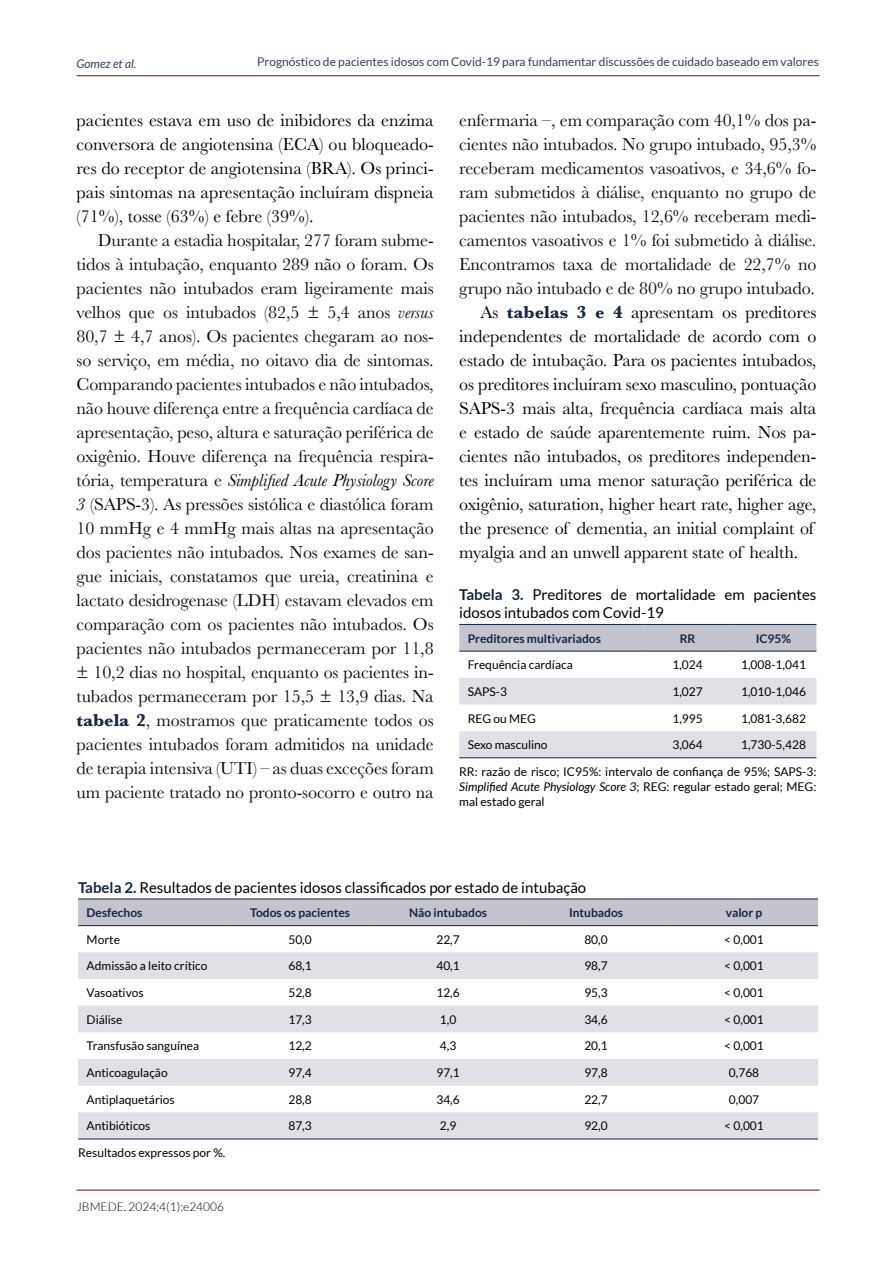
<style>
.page{position:relative;width:893px;height:1263px;background:#fff}
.page>*{position:absolute;margin:0;border:0;box-sizing:border-box;transform-origin:0 0}
.t1{font:18px/24px "Baskerville";letter-spacing:-.005em;color:#0d0d0d;text-align:justify}
.t2{font:18px/24px "Baskerville";letter-spacing:-.005em;color:#000;text-align:justify}
.t3{font:15px/18px "Lato";color:#000}
.t4{font:12px/26.4px "Lato";color:#000}
.t5{font:12px "Lato";color:#37405b}
.t6{font:700 12px "Lato";color:#142641}
.t7{font:300 12px "Lato";color:#000}
.t8{font:italic 12px "Lato";color:#37405b}
.s1{font-style:italic}
.s2{font-style:italic;color:#000}
.s3{font-weight:700;color:#142641}
</style>
<div class="page">
<hr style="left:77px;top:75px;width:743px;height:1px;background:#661221">
<hr style="left:77px;top:1190px;width:743px;height:1px;background:#661221">
<div style="left:459px;top:625px;width:357px;height:26px;background:#c4c3ce"></div>
<svg style="left:459px;top:678px;width:357px;height:79px"></svg>
<hr style="left:459px;top:624px;width:186px;height:1px;background:#142641">
<hr style="left:645px;top:624px;width:85px;height:1px;background:#142641">
<hr style="left:730px;top:624px;width:86px;height:1px;background:#142641">
<hr style="left:459px;top:651px;width:186px;height:1px;background:#142641">
<hr style="left:645px;top:651px;width:85px;height:1px;background:#142641">
<hr style="left:730px;top:651px;width:86px;height:1px;background:#142641">
<hr style="left:459px;top:757px;width:186px;height:1px;background:#142641">
<hr style="left:645px;top:757px;width:85px;height:1px;background:#142641">
<hr style="left:730px;top:757px;width:86px;height:1px;background:#142641">
<div style="left:78px;top:899px;width:740px;height:26px;background:#c4c3ce"></div>
<svg style="left:78px;top:952px;width:740px;height:186px;fill:#e0e0e6"></svg>
<hr style="left:78px;top:898px;width:148px;height:1px;background:#142641">
<hr style="left:226px;top:898px;width:148px;height:1px;background:#142641">
<hr style="left:374px;top:898px;width:148px;height:1px;background:#142641">
<hr style="left:522px;top:898px;width:148px;height:1px;background:#142641">
<hr style="left:670px;top:898px;width:148px;height:1px;background:#142641">
<hr style="left:78px;top:925px;width:148px;height:1px;background:#142641">
<hr style="left:226px;top:925px;width:148px;height:1px;background:#142641">
<hr style="left:374px;top:925px;width:148px;height:1px;background:#142641">
<hr style="left:522px;top:925px;width:148px;height:1px;background:#142641">
<hr style="left:670px;top:925px;width:148px;height:1px;background:#142641">
<hr style="left:78px;top:1138px;width:148px;height:1px;background:#142641">
<hr style="left:226px;top:1138px;width:148px;height:1px;background:#142641">
<hr style="left:374px;top:1138px;width:148px;height:1px;background:#142641">
<hr style="left:522px;top:1138px;width:148px;height:1px;background:#142641">
<hr style="left:670px;top:1138px;width:148px;height:1px;background:#142641">
<p class="t8" style="left:77px;top:57px;width:61px">Gomez et al.</p>
<p class="t5" style="left:257px;top:55px;width:563px">Prognóstico de pacientes idosos com Covid-19 para fundamentar discussões de cuidado baseado em valores</p>
<p class="t2" style="left:77px;top:108px;width:359px">pacientes estava em uso de inibidores da enzima conversora de angiotensina (ECA) ou bloqueado&shy;res do receptor de angiotensina (BRA). Os princi&shy;pais sintomas na apresentação incluíram dispneia (71%), tosse (63%) e febre (39%).</p>
<p class="t1" style="left:77px;top:228px;width:359px;text-indent:21px">Durante a estadia hospitalar, 277 foram subme&shy;tidos à intubação, enquanto 289 não o foram. Os pacientes não intubados eram ligeiramente mais velhos que os intubados (82,5 ± 5,4 anos <span class="s1">versus </span>80,7 ± 4,7 anos). Os pacientes chegaram ao nos&shy;so serviço, em média, no oitavo dia de sintomas.<br>Comparando pacientes intubados e não intubados, não houve diferença entre a frequência cardíaca de apresentação, peso, altura e saturação periférica de oxigênio. Houve diferença na frequência respira&shy;tória, temperatura e <span class="s2">Simplified Acute Physiology Score 3</span> (SAPS-3). As pressões sistólica e diastólica foram 10 mmHg e 4 mmHg mais altas na apresentação dos pacientes não intubados. Nos exames de san&shy;gue iniciais, constatamos que ureia, creatinina e lactato desidrogenase (LDH) estavam elevados em comparação com os pacientes não intubados. Os pacientes não intubados permaneceram por 11,8 ± 10,2 dias no hospital, enquanto os pacientes in&shy;tubados permaneceram por 15,5 ± 13,9 dias. Na <span class="s3">tabela 2</span>, mostramos que praticamente todos os pacientes intubados foram admitidos na unidade de terapia intensiva (UTI) – as duas exceções foram um paciente tratado no pronto-socorro e outro na</p>
<p class="t1" style="left:459px;top:108px;width:359px">enfermaria –, em comparação com 40,1% dos pa-</p>
<p class="t1" style="left:459px;top:132px;width:359px">cientes não intubados. No grupo intubado, 95,3%</p>
<p class="t1" style="left:459px;top:156px;width:359px">receberam medicamentos vasoativos, e 34,6% fo-</p>
<p class="t1" style="left:459px;top:180px;width:359px">ram submetidos à diálise, enquanto no grupo de</p>
<p class="t1" style="left:459px;top:204px;width:359px">pacientes não intubados, 12,6% receberam medi-</p>
<p class="t1" style="left:459px;top:228px;width:359px">camentos vasoativos e 1% foi submetido à diálise.</p>
<p class="t1" style="left:459px;top:252px;width:359px">Encontramos taxa de mortalidade de 22,7% no</p>
<p class="t1" style="left:459px;top:276px;width:357px">grupo não intubado e de 80% no grupo intubado.</p>
<p class="t2" style="left:480px;top:300px;width:337px">As <span class="s3">tabelas 3 e 4</span> apresentam os preditores</p>
<p class="t2" style="left:459px;top:324px;width:359px">independentes de mortalidade de acordo com o</p>
<p class="t2" style="left:459px;top:348px;width:359px">estado de intubação. Para os pacientes intubados,</p>
<p class="t2" style="left:459px;top:372px;width:359px">os preditores incluíram sexo masculino, pontuação</p>
<p class="t2" style="left:459px;top:396px;width:359px">SAPS-3 mais alta, frequência cardíaca mais alta</p>
<p class="t2" style="left:459px;top:420px;width:359px">e estado de saúde aparentemente ruim. Nos pa-</p>
<p class="t2" style="left:459px;top:444px;width:359px">cientes não intubados, os preditores independen-</p>
<p class="t2" style="left:459px;top:468px;width:359px">tes incluíram uma menor saturação periférica de</p>
<p class="t2" style="left:459px;top:492px;width:359px">oxigênio, saturation, higher heart rate, higher age,</p>
<p class="t2" style="left:459px;top:516px;width:356px">the presence of dementia, an initial complaint of</p>
<p class="t2" style="left:459px;top:540px;width:340px">myalgia and an unwell apparent state of health.</p>
<p class="t3" style="left:459px;top:585px;width:359px"><span class="s3">Tabela 3.</span> Preditores de mortalidade em pacientes idosos intubados com Covid-19</p>
<p class="t6" style="left:468px;top:631px;width:135px">Preditores multivariados</p>
<p class="t6" style="left:680px;top:631px;width:17px">RR</p>
<p class="t6" style="left:756px;top:631px;width:37px">IC95%</p>
<p class="t4" style="left:468px;top:652px;width:107px">Frequência cardíaca</p>
<p class="t4" style="left:672px;top:652px;width:32px">1,024</p>
<p class="t4" style="left:741px;top:652px;width:66px">1,008-1,041</p>
<p class="t4" style="left:468px;top:678px;width:41px">SAPS-3</p>
<p class="t4" style="left:672px;top:678px;width:32px">1,027</p>
<p class="t4" style="left:741px;top:678px;width:66px">1,010-1,046</p>
<p class="t4" style="left:468px;top:705px;width:70px">REG ou MEG</p>
<p class="t4" style="left:672px;top:705px;width:32px">1,995</p>
<p class="t4" style="left:741px;top:705px;width:66px">1,081-3,682</p>
<p class="t4" style="left:468px;top:732px;width:81px">Sexo masculino</p>
<p class="t4" style="left:672px;top:732px;width:32px">3,064</p>
<p class="t4" style="left:459px;top:732px;width:359px;text-indent:282px">1,730-5,428<br>RR: razão de risco; IC95%: intervalo de confiança de 95%; SAPS-3:</p>
<p class="t4" style="left:459px;top:779px;width:359px;line-height:15px"><span class="s1">Simplified Acute Physiology Score 3</span>; REG: regular estado geral; MEG: mal estado geral</p>
<p class="t3" style="left:78px;top:878px;width:510px"><span class="s3">Tabela 2.</span> Resultados de pacientes idosos classificados por estado de intubação</p>
<p class="t6" style="left:87px;top:906px;width:57px">Desfechos</p>
<p class="t6" style="left:250px;top:906px;width:101px">Todos os pacientes</p>
<p class="t6" style="left:409px;top:906px;width:80px">Não intubados</p>
<p class="t6" style="left:569px;top:906px;width:56px">Intubados</p>
<p class="t6" style="left:726px;top:906px;width:38px">valor p</p>
<p class="t4" style="left:87px;top:926px;width:35px">Morte</p>
<p class="t4" style="left:288px;top:926px;width:25px">50,0</p>
<p class="t4" style="left:436px;top:926px;width:25px">22,7</p>
<p class="t4" style="left:584px;top:926px;width:25px">80,0</p>
<p class="t4" style="left:724px;top:926px;width:41px">&lt; 0,001</p>
<p class="t4" style="left:87px;top:953px;width:122px">Admissão a leito crítico</p>
<p class="t4" style="left:288px;top:953px;width:25px">68,1</p>
<p class="t4" style="left:436px;top:953px;width:25px">40,1</p>
<p class="t4" style="left:584px;top:953px;width:25px">98,7</p>
<p class="t4" style="left:724px;top:953px;width:41px">&lt; 0,001</p>
<p class="t4" style="left:87px;top:979px;width:58px">Vasoativos</p>
<p class="t4" style="left:288px;top:979px;width:25px">52,8</p>
<p class="t4" style="left:436px;top:979px;width:25px">12,6</p>
<p class="t4" style="left:584px;top:979px;width:25px">95,3</p>
<p class="t4" style="left:724px;top:979px;width:41px">&lt; 0,001</p>
<p class="t4" style="left:87px;top:1006px;width:37px">Diálise</p>
<p class="t4" style="left:288px;top:1006px;width:25px">17,3</p>
<p class="t4" style="left:440px;top:1006px;width:18px">1,0</p>
<p class="t4" style="left:584px;top:1006px;width:25px">34,6</p>
<p class="t4" style="left:724px;top:1006px;width:41px">&lt; 0,001</p>
<p class="t4" style="left:87px;top:1033px;width:114px">Transfusão sanguínea</p>
<p class="t4" style="left:288px;top:1033px;width:25px">12,2</p>
<p class="t4" style="left:440px;top:1033px;width:18px">4,3</p>
<p class="t4" style="left:584px;top:1033px;width:25px">20,1</p>
<p class="t4" style="left:724px;top:1033px;width:41px">&lt; 0,001</p>
<p class="t4" style="left:87px;top:1059px;width:83px">Anticoagulação</p>
<p class="t4" style="left:288px;top:1059px;width:25px">97,4</p>
<p class="t4" style="left:436px;top:1059px;width:25px">97,1</p>
<p class="t4" style="left:584px;top:1059px;width:25px">97,8</p>
<p class="t4" style="left:729px;top:1059px;width:32px">0,768</p>
<p class="t4" style="left:87px;top:1086px;width:90px">Antiplaquetários</p>
<p class="t4" style="left:288px;top:1086px;width:25px">28,8</p>
<p class="t4" style="left:436px;top:1086px;width:25px">34,6</p>
<p class="t4" style="left:584px;top:1086px;width:25px">22,7</p>
<p class="t4" style="left:729px;top:1086px;width:32px">0,007</p>
<p class="t4" style="left:87px;top:1113px;width:65px">Antibióticos</p>
<p class="t4" style="left:288px;top:1113px;width:25px">87,3</p>
<p class="t4" style="left:440px;top:1113px;width:18px">2,9</p>
<p class="t4" style="left:584px;top:1113px;width:25px">92,0</p>
<p class="t4" style="left:724px;top:1113px;width:41px">&lt; 0,001</p>
<p class="t4" style="left:78px;top:1139px;width:149px">Resultados expressos por %.</p>
<p class="t7" style="left:77px;top:1200px;width:149px">JBMEDE. 2024;4(1):e24006</p>
</div>
